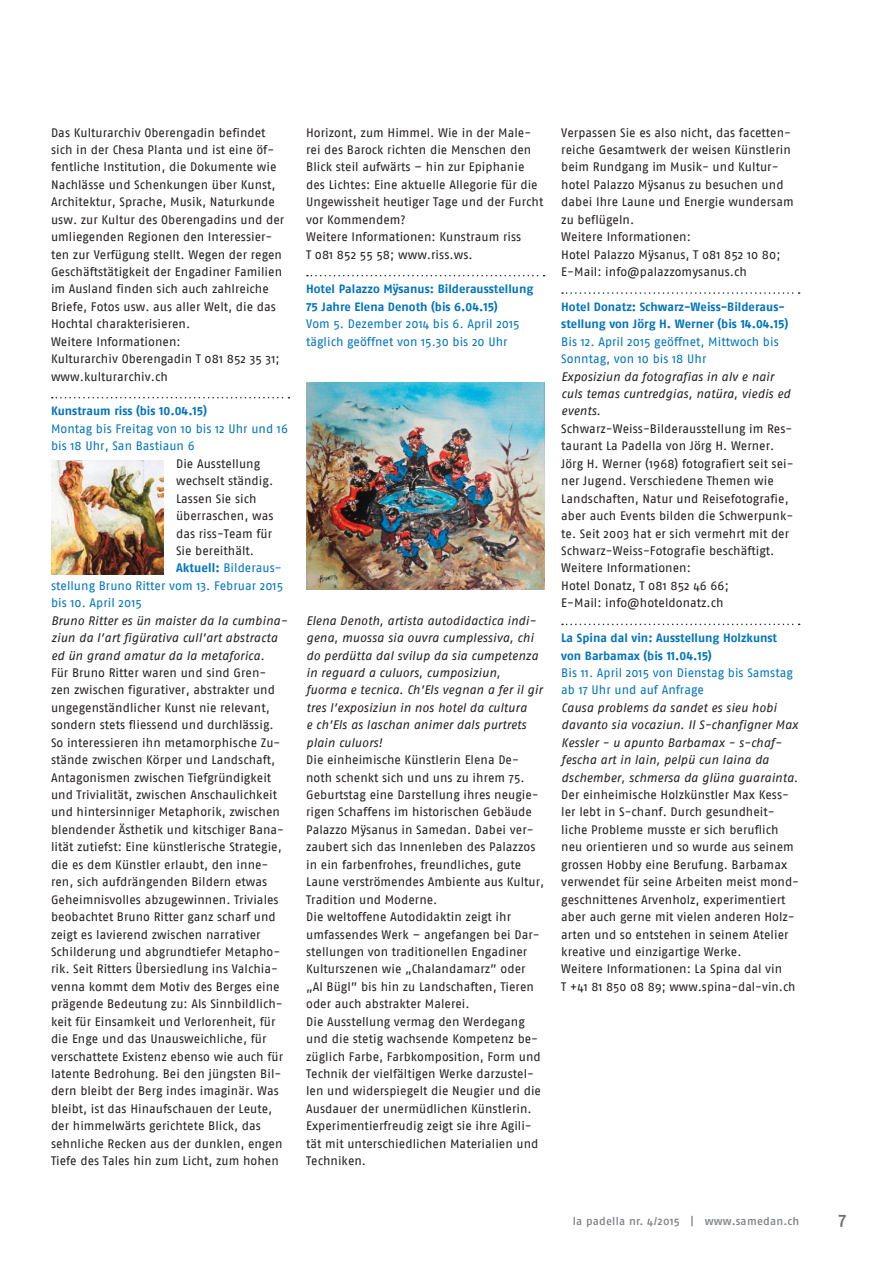
<style>
.page{position:relative;width:893px;height:1263px;background:#fff}
.page>*{position:absolute;margin:0;border:0;box-sizing:border-box;transform-origin:0 0}
.t1{font:18px "Fago No Med";color:#6c6d70}
.t2{font:12.3px/17.4px "Fago No";letter-spacing:.005em;color:#231f20}
.t3{font:italic 12.3px/17.4px "Fago No";letter-spacing:.005em;color:#231f20}
.t4{font:12.3px/17.4px "Fago No";letter-spacing:.005em;color:#0074be}
.t5{font:700 12px/17.4px "Fago No Lf";color:#0074be}
.t6{font:11.25px "Fago No Med";letter-spacing:.02em;color:#808285}
.s1{font-family:"Fago No Lf";font-weight:700}
</style>
<div class="page">
<svg style="left:52px;top:397px;width:237px;height:1px"></svg>
<img style="left:51px;top:461px;width:112px;height:113px">
<svg style="left:307px;top:275px;width:238px;height:1px"></svg>
<img style="left:306px;top:383px;width:238px;height:207px">
<svg style="left:562px;top:292px;width:238px;height:2px"></svg>
<svg style="left:562px;top:624px;width:238px;height:1px"></svg>
<p class="t2" style="left:51px;top:123px;width:235px">Das Kulturarchiv Oberengadin befindet sich in der Chesa Planta und ist eine öf&shy;fentliche Institution, die Dokumente wie Nachlässe und Schenkungen über Kunst, Architektur, Sprache, Musik, Naturkunde usw. zur Kultur des Oberengadins und der umliegenden Regionen den Interessier&shy;ten zur Verfügung stellt. Wegen der regen Geschäftstätigkeit der Engadiner Familien im Ausland finden sich auch zahlreiche Briefe, Fotos usw. aus aller Welt, die das Hochtal charakterisieren.<br>Weitere Informationen:<br>Kulturarchiv Oberengadin T 081 852 35 31; www.kulturarchiv.ch</p>
<p class="t5" style="left:51px;top:402px;width:158px">Kunstraum riss (bis 10.04.15)</p>
<p class="t4" style="left:51px;top:420px;width:239px">Montag bis Freitag von 10 bis 12 Uhr und 16 bis 18 Uhr, San Bastiaun 6</p>
<p class="t2" style="left:176px;top:455px;width:86px">Die Ausstellung</p>
<p class="t2" style="left:176px;top:472px;width:99px">wechselt ständig.</p>
<p class="t2" style="left:176px;top:489px;width:82px">Lassen Sie sich</p>
<p class="t2" style="left:176px;top:507px;width:99px">überraschen, was</p>
<p class="t2" style="left:176px;top:524px;width:98px">das riss-Team für</p>
<p class="t2" style="left:176px;top:542px;width:79px">Sie bereithält.</p>
<p class="t4" style="left:176px;top:559px;width:107px"><span class="s1">Aktuell:</span> Bilderaus-</p>
<p class="t4" style="left:51px;top:577px;width:234px">stellung Bruno Ritter vom 13. Februar 2015</p>
<p class="t4" style="left:51px;top:594px;width:92px">bis 10. April 2015</p>
<p class="t3" style="left:51px;top:612px;width:238px">Bruno Ritter es ün maister da la cumbina&shy;ziun da l’art figürativa cull’art abstracta ed ün grand amatur da la metaforica.</p>
<p class="t2" style="left:51px;top:664px;width:235px">Für Bruno Ritter waren und sind Gren&shy;zen zwischen figurativer, abstrakter und ungegenständlicher Kunst nie relevant, sondern stets fliessend und durchlässig.<br>So interessieren ihn metamorphische Zu&shy;stände zwischen Körper und Landschaft, Antagonismen zwischen Tiefgründigkeit und Trivialität, zwischen Anschaulichkeit und hintersinniger Metaphorik, zwischen blendender Ästhetik und kitschiger Bana&shy;lität zutiefst: Eine künstlerische Strategie, die es dem Künstler erlaubt, den inne&shy;ren, sich aufdrängenden Bildern etwas Geheimnisvolles abzugewinnen. Triviales beobachtet Bruno Ritter ganz scharf und zeigt es lavierend zwischen narrativer Schilderung und abgrundtiefer Metapho&shy;rik. Seit Ritters Übersiedlung ins Valchia&shy;venna kommt dem Motiv des Berges eine prägende Bedeutung zu: Als Sinnbildlich&shy;keit für Einsamkeit und Verlorenheit, für die Enge und das Unausweichliche, für verschattete Existenz ebenso wie auch für latente Bedrohung. Bei den jüngsten Bil&shy;dern bleibt der Berg indes imaginär. Was bleibt, ist das Hinaufschauen der Leute, der himmelwärts gerichtete Blick, das sehnliche Recken aus der dunklen, engen Tiefe des Tales hin zum Licht, zum hohen</p>
<p class="t2" style="left:306px;top:123px;width:239px">Horizont, zum Himmel. Wie in der Male&shy;rei des Barock richten die Menschen den Blick steil aufwärts – hin zur Epiphanie des Lichtes: Eine aktuelle Allegorie für die Ungewissheit heutiger Tage und der Furcht vor Kommendem?<br>Weitere Informationen: Kunstraum riss<br>T 081 852 55 58; www.riss.ws.</p>
<p class="t5" style="left:306px;top:280px;width:229px">Hotel Palazzo Mÿsanus: Bilderausstellung<br>75 Jahre Elena Denoth (bis 6.04.15)</p>
<p class="t4" style="left:306px;top:315px;width:215px">Vom 5. Dezember 2014 bis 6. April 2015 täglich geöffnet von 15.30 bis 20 Uhr</p>
<p class="t3" style="left:306px;top:612px;width:238px">Elena Denoth, artista autodidactica indi&shy;gena, muossa sia ouvra cumplessiva, chi do perdütta dal svilup da sia cumpetenza in reguard a culuors, cumposiziun, fuorma e tecnica. Ch’Els vegnan a fer il gir tres l’exposiziun in nos hotel da cultura<br>e ch’Els as laschan animer dals purtrets plain culuors!</p>
<p class="t2" style="left:306px;top:751px;width:240px">Die einheimische Künstlerin Elena De&shy;noth schenkt sich und uns zu ihrem 75.<br>Geburtstag eine Darstellung ihres neugie&shy;rigen Schaffens im historischen Gebäude Palazzo Mÿsanus in Samedan. Dabei ver&shy;zaubert sich das Innenleben des Palazzos in ein farbenfrohes, freundliches, gute Laune verströmendes Ambiente aus Kultur, Tradition und Moderne.<br>Die weltoffene Autodidaktin zeigt ihr umfassendes Werk – angefangen bei Dar&shy;stellungen von traditionellen Engadiner Kulturszenen wie „Chalandamarz” oder „Al Bügl” bis hin zu Landschaften, Tieren oder auch abstrakter Malerei.<br>Die Ausstellung vermag den Werdegang und die stetig wachsende Kompetenz be&shy;züglich Farbe, Farbkomposition, Form und Technik der vielfältigen Werke darzustel&shy;len und widerspiegelt die Neugier und die Ausdauer der unermüdlichen Künstlerin.<br>Experimentierfreudig zeigt sie ihre Agili&shy;tät mit unterschiedlichen Materialien und Techniken.</p>
<p class="t2" style="left:561px;top:123px;width:234px">Verpassen Sie es also nicht, das facetten&shy;reiche Gesamtwerk der weisen Künstlerin beim Rundgang im Musik- und Kultur&shy;hotel Palazzo Mÿsanus zu besuchen und dabei Ihre Laune und Energie wundersam zu beflügeln.<br>Weitere Informationen:<br>Hotel Palazzo Mÿsanus, T 081 852 10 80; E-Mail: info@palazzomysanus.ch</p>
<p class="t5" style="left:561px;top:298px;width:228px">Hotel Donatz: Schwarz-Weiss-Bilderaus&shy;stellung von Jörg H. Werner (bis 14.04.15)</p>
<p class="t4" style="left:561px;top:333px;width:219px">Bis 12. April 2015 geöffnet, Mittwoch bis<br>Sonntag, von 10 bis 18 Uhr</p>
<p class="t3" style="left:561px;top:367px;width:231px">Exposiziun da fotografias in alv e nair culs temas cuntredgias, natüra, viedis ed events.</p>
<p class="t2" style="left:561px;top:420px;width:234px">Schwarz-Weiss-Bilderausstellung im Res&shy;taurant La Padella von Jörg H. Werner.<br>Jörg H. Werner (1968) fotografiert seit sei&shy;ner Jugend. Verschiedene Themen wie Landschaften, Natur und Reisefotografie, aber auch Events bilden die Schwerpunk&shy;te. Seit 2003 hat er sich vermehrt mit der Schwarz-Weiss-Fotografie beschäftigt.<br>Weitere Informationen:<br>Hotel Donatz, T 081 852 46 66;<br>E-Mail: info@hoteldonatz.ch</p>
<p class="t5" style="left:561px;top:629px;width:217px">La Spina dal vin: Ausstellung Holzkunst von Barbamax (bis 11.04.15)</p>
<p class="t4" style="left:561px;top:664px;width:233px">Bis 11. April 2015 von Dienstag bis Samstag ab 17 Uhr und auf Anfrage</p>
<p class="t3" style="left:561px;top:699px;width:238px">Causa problems da sandet es sieu hobi davanto sia vocaziun. Il S-chanfigner Max Kessler - u apunto Barbamax - s-chaf&shy;fescha art in lain, pelpü cun laina da dschember, schmersa da glüna guarainta.</p>
<p class="t2" style="left:561px;top:786px;width:239px">Der einheimische Holzkünstler Max Kess&shy;ler lebt in S-chanf. Durch gesundheit&shy;liche Probleme musste er sich beruflich neu orientieren und so wurde aus seinem grossen Hobby eine Berufung. Barbamax verwendet für seine Arbeiten meist mond&shy;geschnittenes Arvenholz, experimentiert aber auch gerne mit vielen anderen Holz&shy;arten und so entstehen in seinem Atelier kreative und einzigartige Werke.<br>Weitere Informationen: La Spina dal vin<br>T +41 81 850 08 89; www.spina-dal-vin.ch</p>
<p class="t6" style="left:573px;top:1214px;width:228px">la padella nr. 4/2015 | www.samedan.ch</p>
<h1 class="t1" style="left:838px;top:1208px;width:9px">7</h1>
</div>
